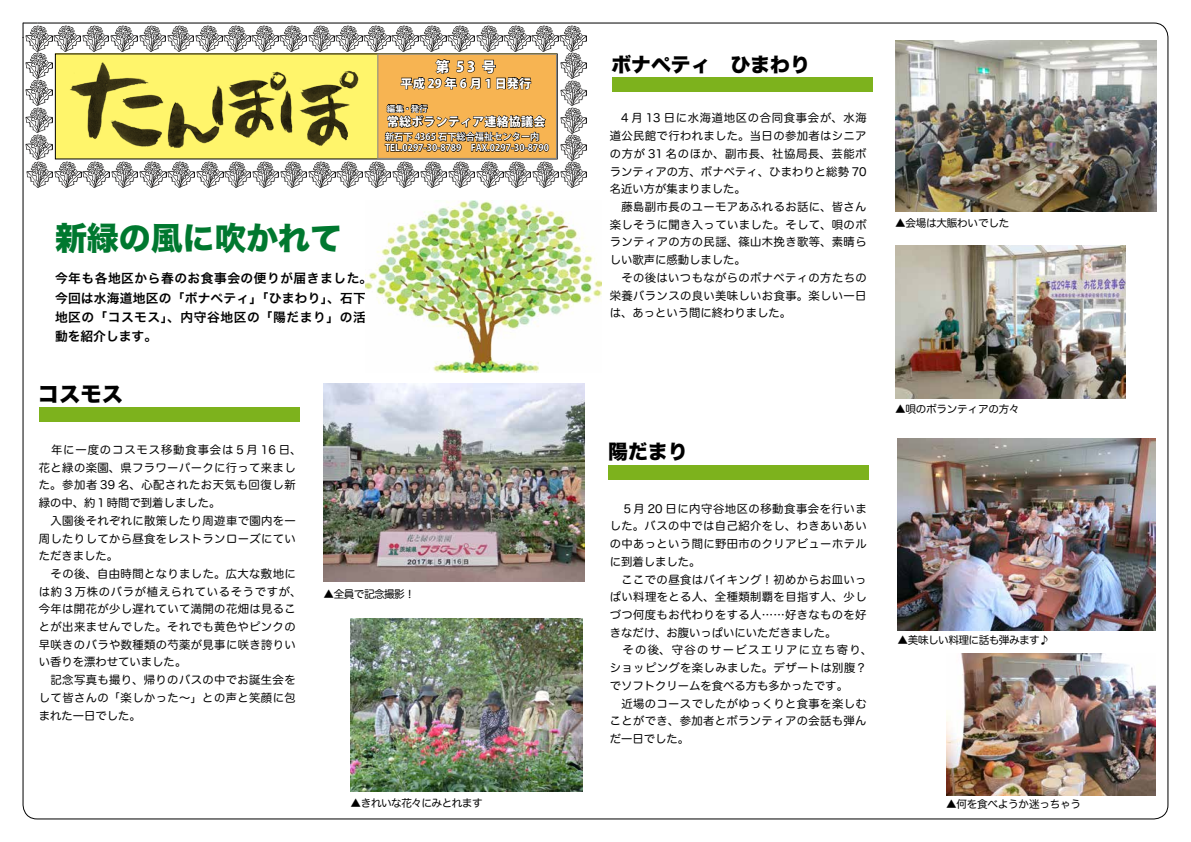
<style>
.page{position:relative;width:1191px;height:842px;background:#fff}
.page>*{position:absolute;margin:0;border:0;box-sizing:border-box;transform-origin:0 0}
.t1{font:31.9px "Hira Kaku Std W8";color:#00782f}
.t2{font:21.3px "Hira Kaku Std W8";color:#000}
.t3{font:19.8px "Hira Kaku Std W8";color:#000}
.t4{font:800 14.2px "Koz Go Std";color:#fff}
.t5{font:12.8px/19.1px "Hira Kaku Pro W6";letter-spacing:.04em;color:#000}
.t6{font:800 12px "Koz Go Std";letter-spacing:.015em;color:#fff}
.t7{font:800 12px "Koz Go Std";letter-spacing:.25em;color:#fff}
.t8{font:11.3px/17.7px "Hira Maru Pro N W4";letter-spacing:.03em;color:#000}
.t9{font:10.6px "Hira Maru Pro W4";letter-spacing:-.05em;color:#000}
.t10{font:10.6px "Hira Maru Pro W4";letter-spacing:-.025em;color:#000}
.t11{font:700 9.2px/11px "Koz Go Std";color:#fff}
.t12{font:700 8.5px "Koz Go Std";color:#fff}
</style>
<div class="page">
<svg style="left:23px;top:23px;width:15px;height:15px"></svg>
<img style="left:895px;top:245px;width:230px;height:153px">
<img style="left:946px;top:654px;width:209px;height:142px">
<img style="left:897px;top:438px;width:258px;height:193px">
<div style="left:55px;top:54px;width:502px;height:105px;background:#fff56b"></div>
<div style="left:377px;top:54px;width:180px;height:105px;background:#f7b452;border:1px solid #848484"></div>
<img style="left:70px;top:62px;width:289px;height:86px">
<img style="left:26px;top:162px;width:55px;height:25px">
<img style="left:477px;top:162px;width:110px;height:25px">
<img style="left:309px;top:162px;width:166px;height:25px">
<img style="left:196px;top:162px;width:111px;height:25px">
<img style="left:168px;top:162px;width:26px;height:25px">
<img style="left:140px;top:162px;width:26px;height:25px">
<img style="left:111px;top:162px;width:27px;height:25px">
<img style="left:83px;top:162px;width:26px;height:25px">
<img style="left:26px;top:26px;width:26px;height:25px">
<img style="left:476px;top:26px;width:110px;height:25px">
<img style="left:308px;top:26px;width:166px;height:25px">
<img style="left:280px;top:26px;width:26px;height:25px">
<img style="left:252px;top:26px;width:26px;height:25px">
<img style="left:224px;top:26px;width:26px;height:25px">
<img style="left:196px;top:26px;width:26px;height:25px">
<img style="left:139px;top:26px;width:55px;height:25px">
<img style="left:111px;top:26px;width:26px;height:25px">
<img style="left:54px;top:26px;width:55px;height:25px">
<img style="left:26px;top:80px;width:26px;height:80px">
<img style="left:26px;top:53px;width:26px;height:25px">
<img style="left:560px;top:108px;width:27px;height:52px">
<img style="left:560px;top:53px;width:27px;height:53px">
<svg style="left:382px;top:39px;width:167px;height:113px"></svg>
<img style="left:323px;top:383px;width:261px;height:199px">
<img style="left:350px;top:619px;width:232px;height:172px">
<img style="left:895px;top:40px;width:262px;height:172px">
<div style="left:39px;top:407px;width:261px;height:15px;background:#7db21d"></div>
<div style="left:608px;top:465px;width:260px;height:15px;background:#7db21d"></div>
<div style="left:612px;top:77px;width:260px;height:15px;background:#7db21d"></div>
<img style="left:366px;top:201px;width:235px;height:172px">
<p class="t4" style="left:435px;top:57px;width:62px">第53号</p>
<p class="t7" style="left:400px;top:76px;width:132px">平成29年6月1日発行</p>
<p class="t12" style="left:387px;top:103px;width:42px">編集・発行</p>
<p class="t6" style="left:387px;top:114px;width:160px">常総ボランティア連絡協議会</p>
<p class="t11" style="left:385px;top:132px;width:165px">新石下 4365 石下総合福祉センター内<br>TEL.0297-30-8789　FAX.0297-30-8790</p>
<h1 class="t1" style="left:55px;top:220px;width:289px">新緑の風に吹かれて</h1>
<p class="t5" style="left:55px;top:269px;width:319px">今年も各地区から春のお食事会の便りが届きました。今回は水海道地区の「ボナペティ」「ひまわり」、石下地区の「コスモス」、内守谷地区の「陽だまり」の活動を紹介します。</p>
<h2 class="t2" style="left:38px;top:382px;width:87px">コスモス</h2>
<p class="t8" style="left:39px;top:440px;width:264px">　年に一度のコスモス移動食事会は５月 16 日、花と緑の楽園、県フラワーパークに行って来ました。参加者 39 名、心配されたお天気も回復し新緑の中、約１時間で到着しました。<br>　入園後それぞれに散策したり周遊車で園内を一周したりしてから昼食をレストランローズにていただきました。<br>　その後、自由時間となりました。広大な敷地には約３万株のバラが植えられているそうですが、今年は開花が少し遅れていて満開の花畑は見ることが出来ませんでした。それでも黄色やピンクの早咲きのバラや数種類の芍薬が見事に咲き誇りいい香りを漂わせていました。<br>　記念写真も撮り、帰りのバスの中でお誕生会をして皆さんの「楽しかった～」との声と笑顔に包まれた一日でした。</p>
<p class="t9" style="left:323px;top:584px;width:93px">▲全員で記念撮影！</p>
<p class="t9" style="left:350px;top:794px;width:134px">▲きれいな花々にみとれます</p>
<h3 class="t3" style="left:611px;top:54px;width:200px">ボナペティ　ひまわり</h3>
<p class="t8" style="left:610px;top:109px;width:258px">　4 月 13 日に水海道地区の合同食事会が、水海道公民館で行われました。当日の参加者はシニアの方が 31 名のほか、副市長、社協局長、芸能ボランティアの方、ボナペティ、ひまわりと総勢 70名近い方が集まりました。<br>　藤島副市長のユーモアあふれるお話に、皆さん楽しそうに聞き入っていました。そして、唄のボランティアの方の民謡、篠山木挽き歌等、素晴らしい歌声に感動しました。<br>　その後はいつもながらのボナペティの方たちの栄養バランスの良い美味しいお食事。楽しい一日は、あっという間に終わりました。</p>
<p class="t10" style="left:895px;top:213px;width:116px">▲会場は大賑わいでした</p>
<h3 class="t3" style="left:608px;top:441px;width:81px">陽だまり</h3>
<p class="t8" style="left:610px;top:499px;width:264px">　５月 20 日に内守谷地区の移動食事会を行いました。バスの中では自己紹介をし、わきあいあいの中あっという間に野田市のクリアビューホテルに到着しました。<br>　ここでの昼食はバイキング！初めからお皿いっぱい料理をとる人、全種類制覇を目指す人、少しづつ何度もお代わりをする人……好きなものを好きなだけ、お腹いっぱいにいただきました。<br>　その後、守谷のサービスエリアに立ち寄り、ショッピングを楽しみました。デザートは別腹？でソフトクリームを食べる方も多かったです。<br>　近場のコースでしたがゆっくりと食事を楽しむことができ、参加者とボランティアの会話も弾んだ一日でした。</p>
<p class="t10" style="left:895px;top:400px;width:126px">▲唄のボランティアの方々</p>
<p class="t9" style="left:897px;top:631px;width:154px">▲美味しい料理に話も弾みます♪</p>
<p class="t10" style="left:946px;top:795px;width:136px">▲何を食べようか迷っちゃう</p>
</div>
